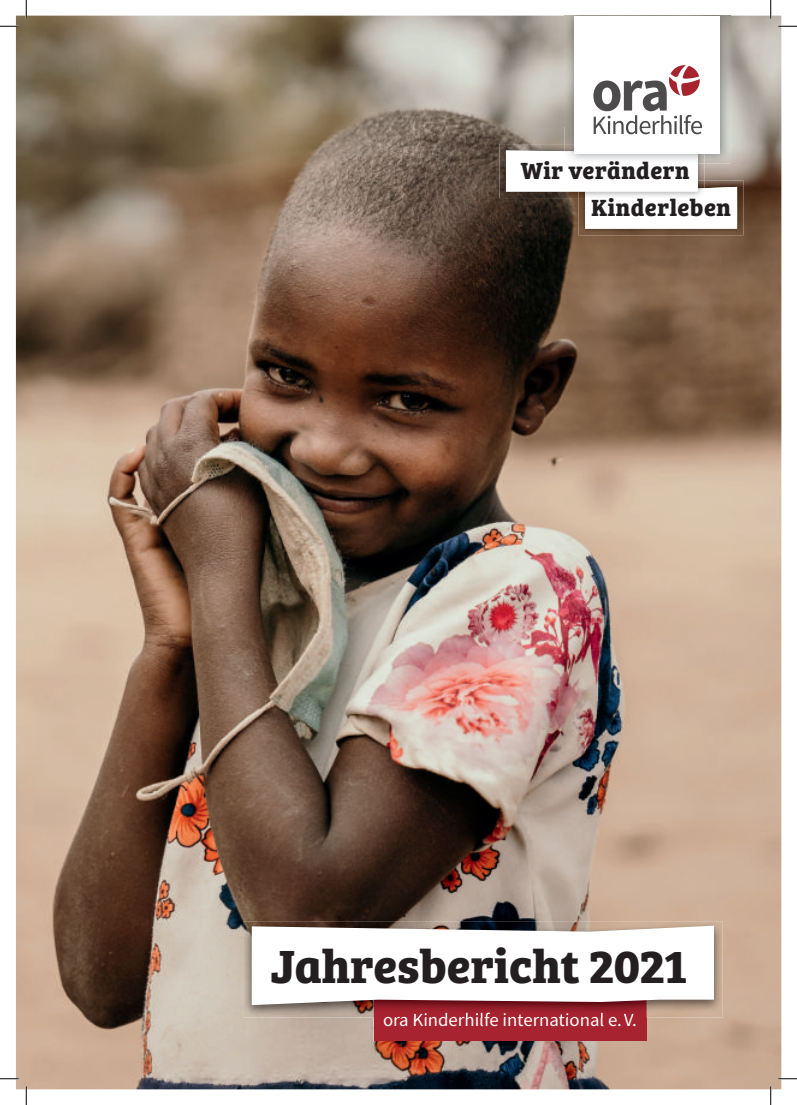
<style>
.page{position:relative;width:797px;height:1105px;background:#fff}
.page>*{position:absolute;margin:0;border:0;box-sizing:border-box;transform-origin:0 0}
.t1{font:700 48.12px "Bree Serif";color:#231f20}
.t2{font:700 24.25px "Bree Serif";letter-spacing:.02em;color:#231f20}
.t3{font:18.75px "Source Sans Pro";color:#fff}
</style>
<div class="page">
<img style="left:16px;top:16px;width:765px;height:1073px">
<div style="left:373px;top:997px;width:273px;height:44px;background:#a7232f"></div>
<img style="left:243px;top:921px;width:479px;height:96px">
<img style="left:373px;top:1005px;width:273px;height:12px">
<img style="left:384px;top:1012px;width:251px;height:5px">
<svg style="left:252px;top:926px;width:462px;height:79px"></svg>
<img style="left:578px;top:180px;width:165px;height:55px">
<img style="left:499px;top:144px;width:65px;height:54px">
<svg style="left:506px;top:151px;width:231px;height:78px"></svg>
<img style="left:564px;top:16px;width:166px;height:148px">
<img style="left:564px;top:144px;width:140px;height:20px">
<img style="left:564px;top:151px;width:134px;height:13px">
<div style="left:574px;top:16px;width:146px;height:138px;background:#fff"></div>
<svg style="left:593px;top:65px;width:109px;height:69px"></svg>
<svg style="left:0;top:25px;width:19px;height:2px"></svg>
<svg style="left:778px;top:25px;width:19px;height:2px"></svg>
<svg style="left:0;top:1078px;width:19px;height:1px"></svg>
<svg style="left:778px;top:1078px;width:19px;height:1px"></svg>
<svg style="left:25px;top:0;width:2px;height:19px"></svg>
<svg style="left:25px;top:1086px;width:2px;height:19px"></svg>
<svg style="left:770px;top:0;width:1px;height:19px"></svg>
<svg style="left:770px;top:1086px;width:1px;height:19px"></svg>
<p class="t2" style="left:520px;top:152px;width:170px">Wir verändern</p>
<p class="t2" style="left:591px;top:189px;width:141px">Kinderleben</p>
<h1 class="t1" style="left:270px;top:928px;width:419px">Jahresbericht 2021</h1>
<p class="t3" style="left:383px;top:1008px;width:255px">ora Kinderhilfe international e. V.</p>
</div>
